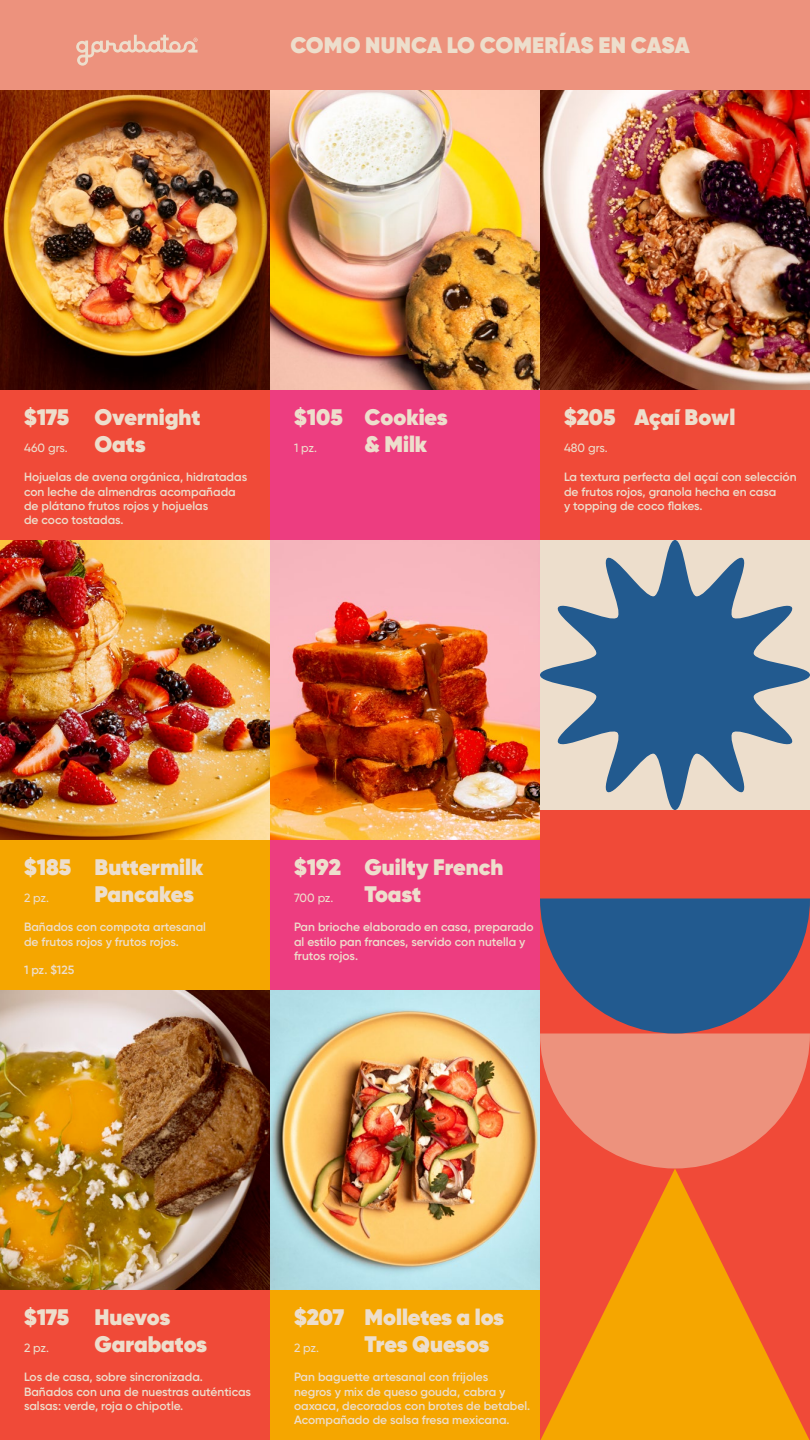
<style>
.page{position:relative;width:810px;height:1440px;background:#fff}
.page>*{position:absolute;margin:0;border:0;box-sizing:border-box;transform-origin:0 0}
.t1{font:800 22.5px/27px "Gilroy";color:#eddecc}
.t2{font:600 12px/14.4px "Gilroy";color:#eddecc}
.t3{font:500 12px "Gilroy";letter-spacing:-.02em;color:#eddecc}
</style>
<div class="page">
<div style="left:0;top:0;width:810px;height:90px;background:#ed927d"></div>
<svg style="left:76px;top:35px;width:122px;height:31px"></svg>
<div style="left:0;top:390px;width:270px;height:150px;background:#f04a38"></div>
<div style="left:540px;top:390px;width:270px;height:150px;background:#f04a38"></div>
<div style="left:0;top:840px;width:270px;height:150px;background:#f5a600"></div>
<div style="left:0;top:1290px;width:270px;height:150px;background:#f04a38"></div>
<div style="left:270px;top:1290px;width:270px;height:150px;background:#f5a600"></div>
<div style="left:270px;top:840px;width:270px;height:150px;background:#ed3d80"></div>
<div style="left:270px;top:390px;width:270px;height:150px;background:#ed3d80"></div>
<img style="left:0;top:90px;width:810px;height:300px">
<img style="left:0;top:540px;width:540px;height:300px">
<img style="left:0;top:990px;width:540px;height:300px">
<svg style="left:540px;top:540px;width:270px;height:270px;background:#8c9faf"></svg>
<div style="left:540px;top:810px;width:270px;height:630px;background:#f04a38"></div>
<svg style="left:541px;top:1168px;width:268px;height:272px"></svg>
<svg style="left:540px;top:898px;width:270px;height:270px"></svg>
<h1 class="t1" style="left:290px;top:31px;width:401px">COMO NUNCA LO COMERÍAS EN CASA</h1>
<h1 class="t1" style="left:24px;top:404px;width:47px">$175</h1>
<p class="t3" style="left:24px;top:440px;width:45px">460 grs.</p>
<h1 class="t1" style="left:294px;top:404px;width:50px">$105</h1>
<p class="t3" style="left:294px;top:440px;width:25px">1 pz.</p>
<h1 class="t1" style="left:564px;top:404px;width:53px">$205</h1>
<p class="t3" style="left:564px;top:440px;width:45px">480 grs.</p>
<h1 class="t1" style="left:94px;top:404px;width:108px">Overnight<br>Oats</h1>
<h1 class="t1" style="left:634px;top:404px;width:103px">Açaí Bowl</h1>
<h1 class="t1" style="left:364px;top:404px;width:85px">Cookies &amp; Milk</h1>
<p class="t2" style="left:24px;top:470px;width:225px">Hojuelas de avena orgánica, hidratadas con leche de almendras acompañada de plátano frutos rojos y hojuelas<br>de coco tostadas.</p>
<p class="t2" style="left:564px;top:470px;width:234px">La textura perfecta del açaí con selección de frutos rojos, granola hecha en casa<br>y topping de coco flakes.</p>
<h1 class="t1" style="left:24px;top:854px;width:49px">$185</h1>
<p class="t3" style="left:24px;top:890px;width:27px">2 pz.</p>
<h1 class="t1" style="left:94px;top:854px;width:111px">Buttermilk<br>Pancakes</h1>
<p class="t2" style="left:24px;top:920px;width:184px">Bañados con compota artesanal de frutos rojos y frutos rojos.</p>
<p class="t2" style="left:24px;top:963px;width:52px">1 pz. $125</p>
<h1 class="t1" style="left:294px;top:854px;width:49px">$192</h1>
<p class="t3" style="left:294px;top:890px;width:41px">700 pz.</p>
<h1 class="t1" style="left:364px;top:854px;width:140px">Guilty French<br>Toast</h1>
<p class="t2" style="left:294px;top:920px;width:241px">Pan brioche elaborado en casa, preparado al estilo pan frances, servido con nutella y frutos rojos.</p>
<h1 class="t1" style="left:24px;top:1304px;width:47px">$175</h1>
<p class="t3" style="left:24px;top:1340px;width:27px">2 pz.</p>
<h1 class="t1" style="left:294px;top:1304px;width:52px">$207</h1>
<p class="t3" style="left:294px;top:1340px;width:27px">2 pz.</p>
<h1 class="t1" style="left:94px;top:1304px;width:114px">Huevos<br>Garabatos</h1>
<h1 class="t1" style="left:364px;top:1304px;width:141px">Molletes a los<br>Tres Quesos</h1>
<p class="t2" style="left:24px;top:1370px;width:229px">Los de casa, sobre sincronizada.<br>Bañados con una de nuestras auténticas salsas: verde, roja o chipotle.</p>
<p class="t2" style="left:294px;top:1370px;width:238px">Pan baguette artesanal con frijoles<br>negros y mix de queso gouda, cabra y oaxaca, decorados con brotes de betabel.<br>Acompañado de salsa fresa mexicana.</p>
</div>
